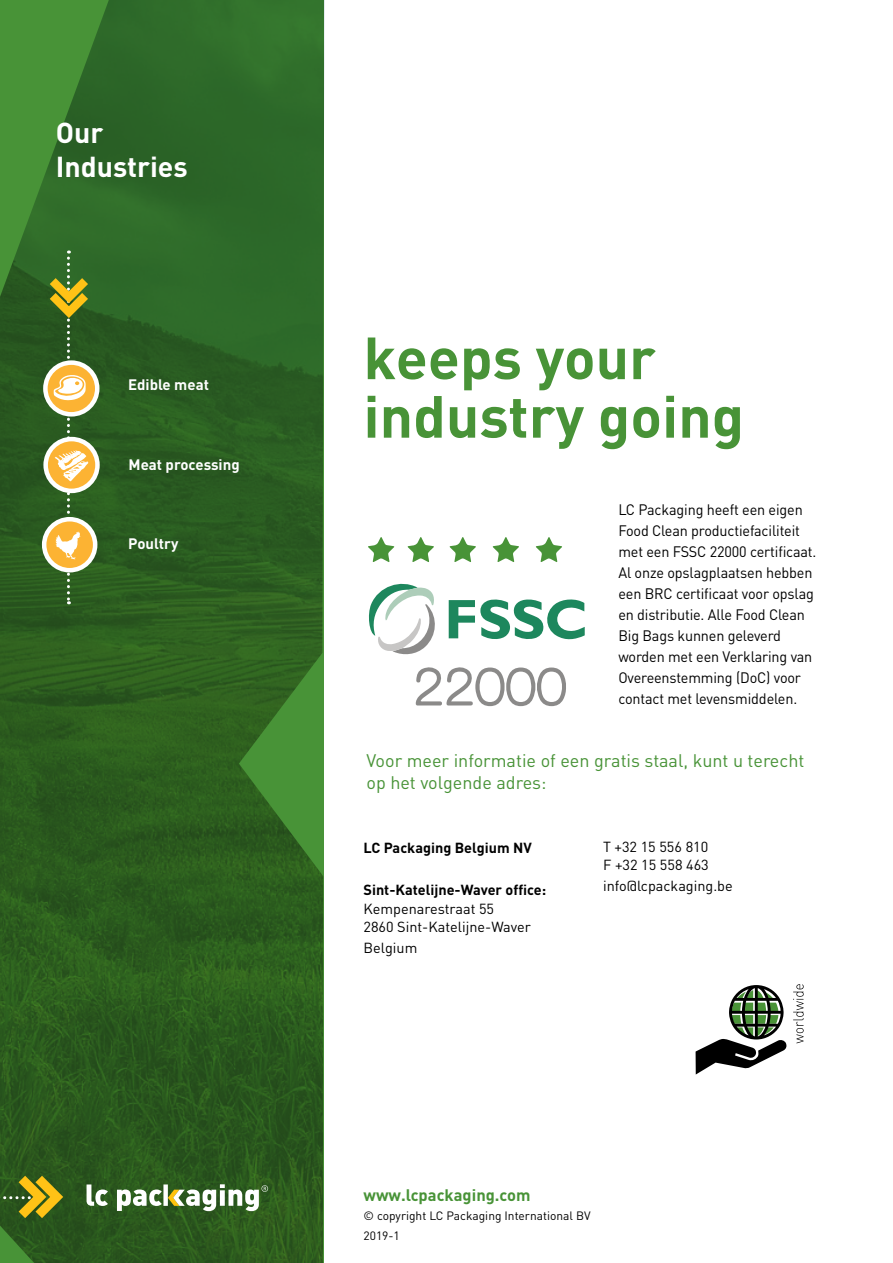
<style>
.page{position:relative;width:893px;height:1263px;background:#fff}
.page>*{position:absolute;margin:0;border:0;box-sizing:border-box;transform-origin:0 0}
.t1{font:700 58.5px/58.5px "DIN Pro";color:#489337}
.t2{font:700 28.5px/34.2px "DIN Pro";color:#fff}
.t3{font:18px/21.6px "DIN Pro";color:#489337}
.t4{font:700 16.5px "DIN Pro";color:#489337}
.t5{font:15px/21px "DIN Pro";letter-spacing:-.01em;color:#000;scale:.96 1}
.t6{font:700 15px "DIN Pro";color:#fff}
.t7{font:14.4px/18.5px "DIN Pro";color:#000}
.t8{font:700 14.4px "DIN Pro";color:#000}
.t9{font:12px/19.5px "DIN Pro";color:#000}
</style>
<div class="page">
<img style="left:0;top:0;width:324px;height:1263px">
<svg style="left:87px;top:1184px;width:21px;height:22px"></svg>
<svg style="left:117px;top:1184px;width:151px;height:27px"></svg>
<svg style="left:793px;top:984px;width:11px;height:59px"></svg>
<svg style="left:696px;top:985px;width:91px;height:89px"></svg>
<svg style="left:0;top:1176px;width:63px;height:42px"></svg>
<svg style="left:368px;top:537px;width:27px;height:25px"></svg>
<svg style="left:407px;top:537px;width:27px;height:25px"></svg>
<svg style="left:449px;top:537px;width:27px;height:25px"></svg>
<svg style="left:492px;top:537px;width:27px;height:25px"></svg>
<svg style="left:535px;top:537px;width:27px;height:25px"></svg>
<svg style="left:449px;top:599px;width:136px;height:41px"></svg>
<svg style="left:416px;top:667px;width:150px;height:39px"></svg>
<svg style="left:369px;top:583px;width:66px;height:72px"></svg>
<svg style="left:45px;top:363px;width:52px;height:51px"></svg>
<div style="left:43px;top:360px;width:56px;height:57px;border:4px solid #fff;border-radius:50%"></div>
<svg style="left:44px;top:519px;width:51px;height:51px"></svg>
<div style="left:42px;top:517px;width:55px;height:55px;border:4px solid #fff;border-radius:50%"></div>
<svg style="left:46px;top:439px;width:51px;height:52px"></svg>
<div style="left:43px;top:437px;width:57px;height:56px;border:4px solid #fff;border-radius:50%"></div>
<svg style="left:50px;top:251px;width:38px;height:353px"></svg>
<h2 class="t2" style="left:56px;top:114px;width:134px">Our<br>Industries</h2>
<p class="t6" style="left:128px;top:375px;width:82px">Edible meat</p>
<p class="t6" style="left:128px;top:455px;width:113px">Meat processing</p>
<p class="t6" style="left:128px;top:533px;width:52px">Poultry</p>
<h1 class="t1" style="left:363px;top:326px;width:382px">keeps your industry going</h1>
<p class="t5" style="left:618px;top:498px;width:208px">LC Packaging heeft een eigen<br>Food Clean productiefaciliteit met een FSSC 22000 certificaat.<br>Al onze opslagplaatsen hebben een BRC certificaat voor opslag en distributie. Alle Food Clean<br>Big Bags kunnen geleverd worden met een Verklaring van<br>Overeenstemming (DoC) voor contact met levensmiddelen.</p>
<p class="t3" style="left:366px;top:749px;width:439px">Voor meer informatie of een gratis staal, kunt u terecht op het volgende adres:</p>
<p class="t8" style="left:363px;top:838px;width:170px">LC Packaging Belgium NV</p>
<p class="t8" style="left:363px;top:880px;width:184px">Sint-Katelijne-Waver office:</p>
<p class="t7" style="left:363px;top:899px;width:169px">Kempenarestraat 55<br>2860 Sint-Katelijne-Waver</p>
<p class="t7" style="left:363px;top:938px;width:55px">Belgium</p>
<p class="t7" style="left:603px;top:837px;width:107px">T +32 15 556 810<br>F +32 15 558 463</p>
<p class="t7" style="left:603px;top:876px;width:131px">info@lcpackaging.be</p>
<p class="t4" style="left:363px;top:1183px;width:169px">www.lcpackaging.com</p>
<p class="t9" style="left:363px;top:1206px;width:229px">© copyright LC Packaging International BV<br>2019-1</p>
</div>
